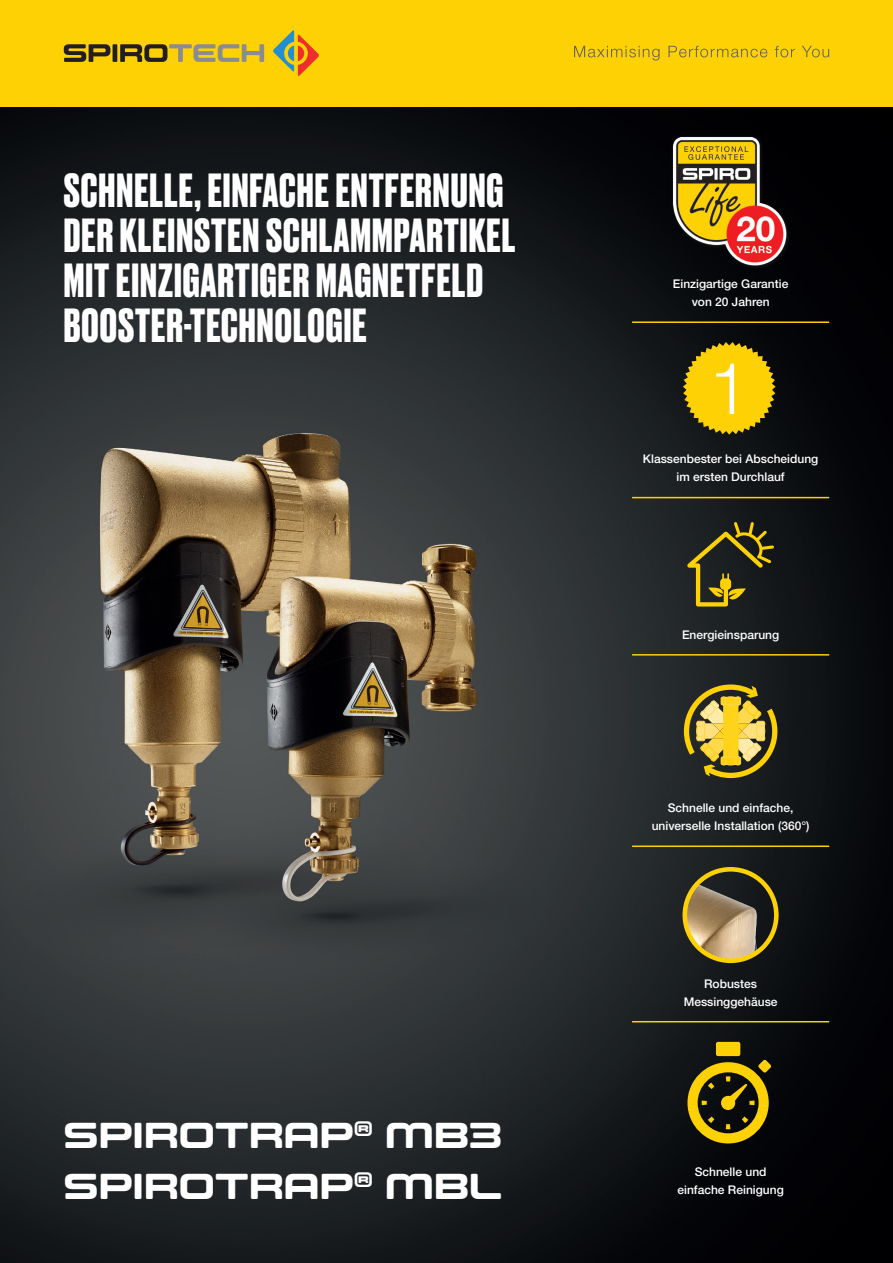
<style>
.page{position:relative;width:893px;height:1263px;background:#fff}
.page>*{position:absolute;margin:0;border:0;box-sizing:border-box;transform-origin:0 0}
.t1{font:300 72px "Helvetica Neue LT Pro";color:#fff}
.t2{font:700 45px/45px "Druk";letter-spacing:.025em;color:#fff}
.t3{font:36px "Controller Five";letter-spacing:.01em;color:#fff}
.Benefits{font:500 12px "Helvetica Neue LT Pro";color:#fff}
</style>
<div class="page">
<img style="left:0;top:106px;width:893px;height:1157px">
<div style="left:0;top:0;width:893px;height:106px;background:#fed105"></div>
<svg style="left:574px;top:46px;width:255px;height:15px"></svg>
<svg style="left:64px;top:44px;width:46px;height:18px"></svg>
<hr style="left:113px;top:44px;width:4px;height:18px;background:#231f20">
<svg style="left:120px;top:44px;width:144px;height:18px"></svg>
<svg style="left:273px;top:30px;width:46px;height:46px"></svg>
<hr style="left:632px;top:497px;width:197px;height:1px;background:#fed105">
<hr style="left:632px;top:654px;width:197px;height:2px;background:#fed105">
<hr style="left:632px;top:845px;width:197px;height:2px;background:#fed105">
<hr style="left:632px;top:1021px;width:197px;height:1px;background:#fed105">
<hr style="left:632px;top:321px;width:197px;height:2px;background:#fed105">
<svg style="left:687px;top:522px;width:87px;height:84px"></svg>
<svg style="left:684px;top:684px;width:93px;height:94px"></svg>
<img style="left:670px;top:134px;width:121px;height:136px">
<svg style="left:683px;top:342px;width:93px;height:93px"></svg>
<svg style="left:682px;top:867px;width:97px;height:96px"></svg>
<div style="left:716px;top:1042px;width:24px;height:14px;background:#fed105;border-radius:2px"></div>
<svg style="left:687px;top:1060px;width:84px;height:83px"></svg>
<p class="t2" style="left:64px;top:165px;width:441px">SCHNELLE, EINFACHE ENTFERNUNG</p>
<p class="t2" style="left:64px;top:210px;width:453px">DER KLEINSTEN SCHLAMMPARTIKEL<br>MIT EINZIGARTIGER MAGNETFELD<br>BOOSTER-TECHNOLOGIE</p>
<p class="t3" style="left:64px;top:1114px;width:439px">SPIROTRAP<sup>®</sup> MB3</p>
<p class="t3" style="left:64px;top:1165px;width:439px">SPIROTRAP<sup>®</sup> MBL</p>
<p class="Benefits" style="left:673px;top:277px;width:117px">Einzigartige Garantie</p>
<p class="Benefits" style="left:692px;top:295px;width:79px">von 20 Jahren</p>
<p class="t1" style="left:709px;top:344px;width:42px">1</p>
<p class="Benefits" style="left:643px;top:452px;width:177px">Klassenbester bei Abscheidung</p>
<p class="Benefits" style="left:677px;top:470px;width:110px">im ersten Durchlauf</p>
<p class="Benefits" style="left:682px;top:627px;width:99px">Energieinsparung</p>
<p class="Benefits" style="left:668px;top:800px;width:127px">Schnelle und einfache,</p>
<p class="Benefits" style="left:652px;top:818px;width:159px">universelle Installation (360°)</p>
<p class="Benefits" style="left:704px;top:976px;width:54px">Robustes</p>
<p class="Benefits" style="left:684px;top:994px;width:95px">Messinggehäuse</p>
<p class="Benefits" style="left:695px;top:1164px;width:73px">Schnelle und</p>
<p class="Benefits" style="left:677px;top:1182px;width:108px">einfache Reinigung</p>
</div>
